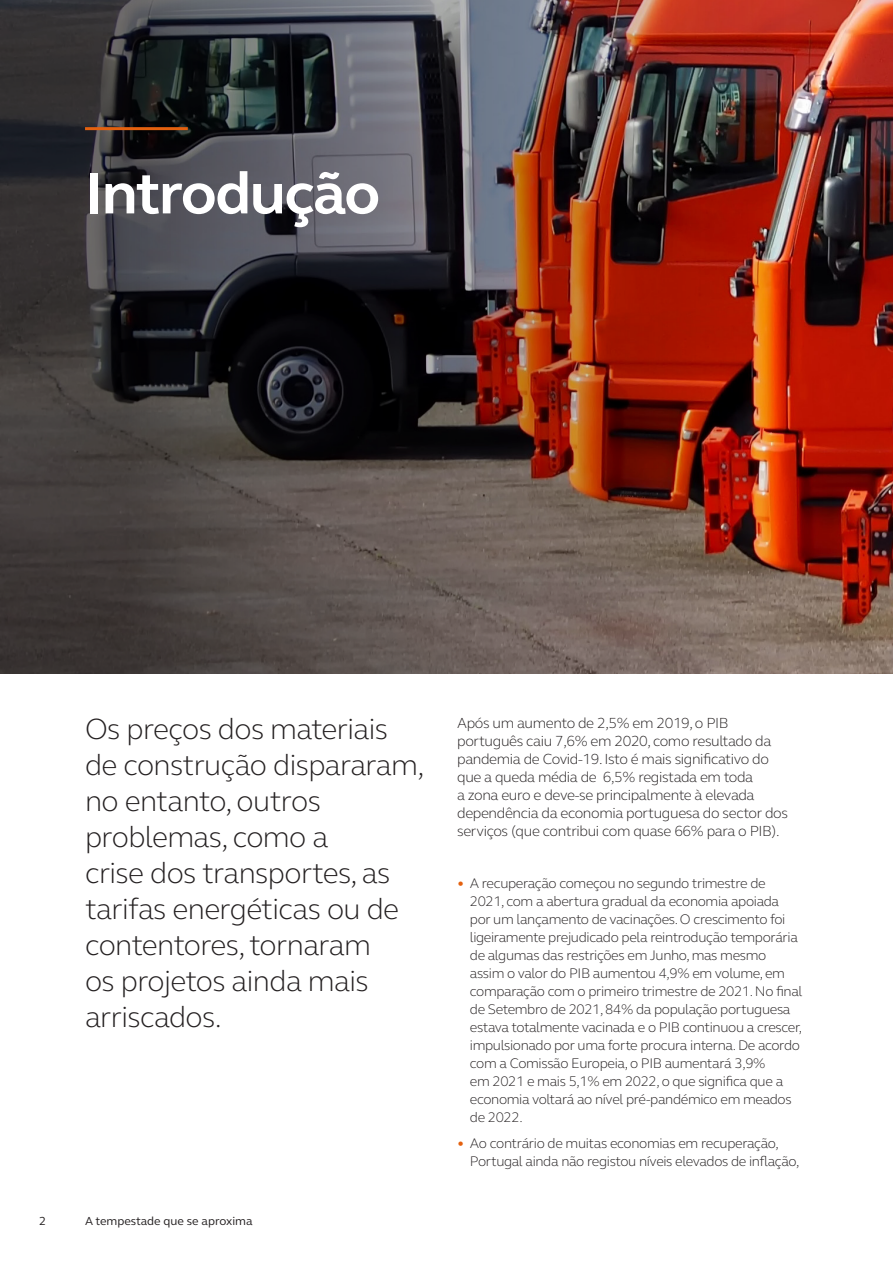
<style>
.page{position:relative;width:893px;height:1263px;background:#fff}
.page>*{position:absolute;margin:0;border:0;box-sizing:border-box;transform-origin:0 0}
.SECETION_START_title{font:700 60px "FS Elliot Pro";letter-spacing:-.025em;color:#fff}
.Bullets_10_12pt{font:300 30px/36px "FS Elliot Pro";letter-spacing:-.02em;color:#231f20}
.Bullets_10_12pt-2{font:300 15px/18px "FS Elliot Pro";letter-spacing:-.025em;color:#231f20}
.t1{font:300 14.25px/18px "FS Elliot Pro";letter-spacing:-.025em;color:#231f20}
.t2{font:12px "FS Elliot Pro";color:#231f20}
.s1{font-size:15px;color:#e4610f}
</style>
<div class="page">
<img style="left:0;top:0;width:893px;height:674px">
<hr style="left:85px;top:127px;width:103px;height:3px;background:#e4610f">
<p class="SECETION_START_title" style="left:85px;top:153px;width:297px">Introdução</p>
<p class="Bullets_10_12pt" style="left:85px;top:710px;width:341px">Os preços dos materiais de construção dispararam, no entanto, outros problemas, como a<br>crise dos transportes, as tarifas energéticas ou de contentores, tornaram<br>os projetos ainda mais arriscados.</p>
<p class="Bullets_10_12pt-2" style="left:457px;top:713px;width:332px">Após um aumento de 2,5% em 2019, o PIB português caiu 7,6% em 2020, como resultado da pandemia de Covid-19. Isto é mais significativo do que a queda média de 6,5% registada em toda<br>a zona euro e deve-se principalmente à elevada dependência da economia portuguesa do sector dos serviços (que contribui com quase 66% para o PIB).</p>
<p class="t1" style="left:470px;top:873px;width:334px;text-indent:-13px"><span class="s1">•</span> A recuperação começou no segundo trimestre de 2021, com a abertura gradual da economia apoiada por um lançamento de vacinações. O crescimento foi ligeiramente prejudicado pela reintrodução temporária de algumas das restrições em Junho, mas mesmo assim o valor do PIB aumentou 4,9% em volume, em comparação com o primeiro trimestre de 2021. No final de Setembro de 2021, 84% da população portuguesa estava totalmente vacinada e o PIB continuou a crescer, impulsionado por uma forte procura interna. De acordo com a Comissão Europeia, o PIB aumentará 3,9%<br>em 2021 e mais 5,1% em 2022, o que significa que a economia voltará ao nível pré-pandémico em meados de 2022.</p>
<p class="t1" style="left:470px;top:1134px;width:331px;text-indent:-13px"><span class="s1">•</span> Ao contrário de muitas economias em recuperação,<br>Portugal ainda não registou níveis elevados de inflação,</p>
<p class="t2" style="left:39px;top:1213px;width:8px">2</p>
<p class="t2" style="left:85px;top:1213px;width:169px">A tempestade que se aproxima</p>
</div>
